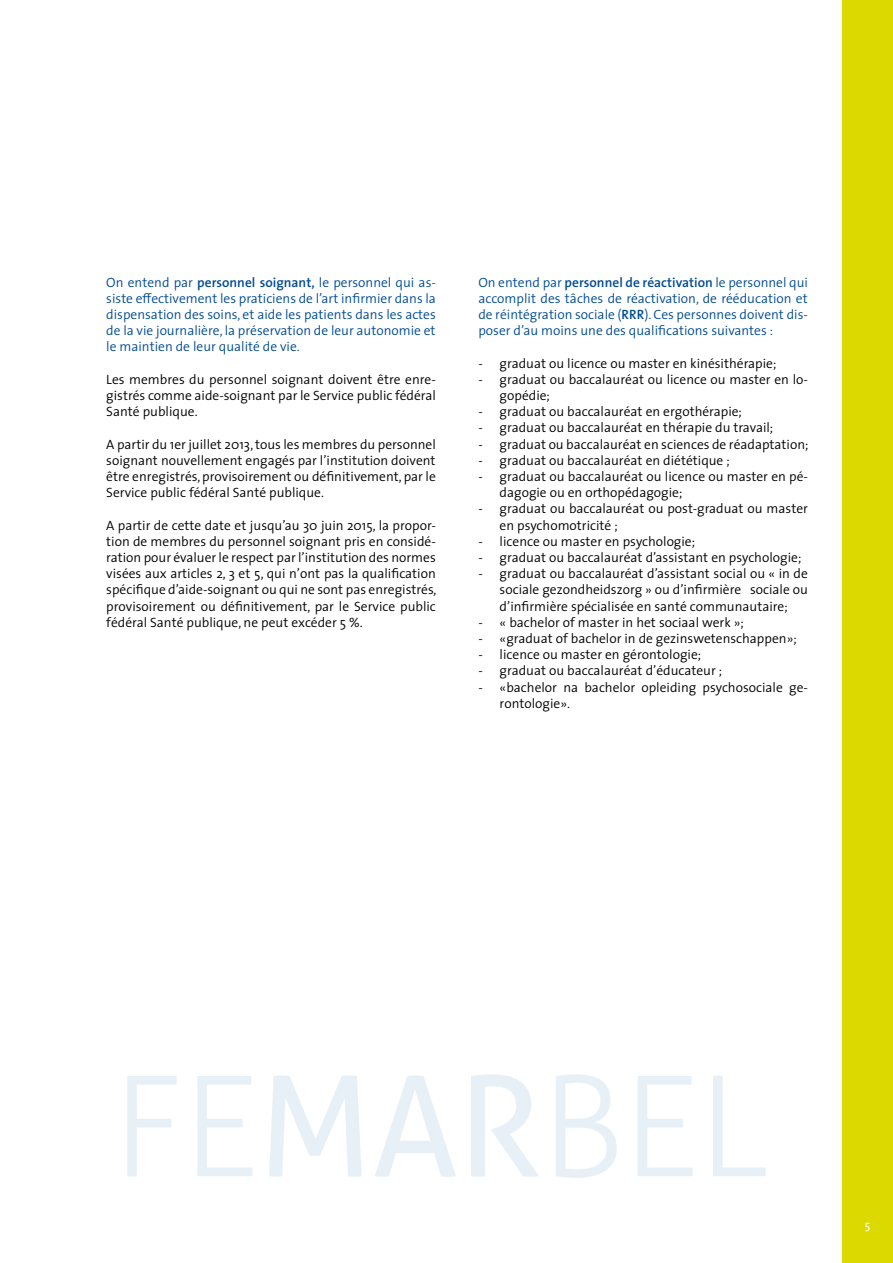
<style>
.page{position:relative;width:893px;height:1263px;background:#fff}
.page>*{position:absolute;margin:0;border:0;box-sizing:border-box;transform-origin:0 0}
.t1{font:300 13.5px/16.2px "The Sans";color:#000;text-align:justify}
.t2{font:300 13.5px/16.2px "The Sans";color:#004b93;text-align:justify}
.t3{font:12px "The Sans";color:#fff}
.s1{font-weight:600}
</style>
<div class="page">
<div style="left:842px;top:0;width:51px;height:1263px;background:#dbd900"></div>
<svg style="left:127px;top:1076px;width:50px;height:100px"></svg>
<svg style="left:197px;top:1076px;width:55px;height:100px"></svg>
<svg style="left:269px;top:1075px;width:93px;height:102px"></svg>
<svg style="left:375px;top:1075px;width:81px;height:102px"></svg>
<svg style="left:471px;top:1074px;width:68px;height:103px"></svg>
<svg style="left:556px;top:1074px;width:61px;height:104px"></svg>
<svg style="left:638px;top:1076px;width:55px;height:100px"></svg>
<svg style="left:713px;top:1076px;width:53px;height:100px"></svg>
<p class="t2" style="left:106px;top:273px;width:331px">On entend par <span class="s1">personnel soignant,</span> le personnel qui as&shy;siste effectivement les praticiens de l’art infirmier dans la dispensation des soins, et aide les patients dans les actes de la vie journalière, la préservation de leur autonomie et le maintien de leur qualité de vie.</p>
<p class="t1" style="left:106px;top:371px;width:331px">Les membres du personnel soignant doivent être enre&shy;gistrés comme aide-soignant par le Service public fédéral Santé publique.</p>
<p class="t1" style="left:106px;top:435px;width:331px">A partir du 1er juillet 2013, tous les membres du personnel soignant nouvellement engagés par l’institution doivent être enregistrés, provisoirement ou définitivement, par le Service public fédéral Santé publique.</p>
<p class="t1" style="left:106px;top:516px;width:332px">A partir de cette date et jusqu’au 30 juin 2015, la propor&shy;tion de membres du personnel soignant pris en considé&shy;ration pour évaluer le respect par l’institution des normes visées aux articles 2, 3 et 5, qui n’ont pas la qualification spécifique d’aide-soignant ou qui ne sont pas enregistrés, provisoirement ou définitivement, par le Service public fédéral Santé publique, ne peut excéder 5 %.</p>
<p class="t2" style="left:478px;top:273px;width:331px">On entend par <span class="s1">personnel de réactivation</span> le personnel qui accomplit des tâches de réactivation, de rééducation et de réintégration sociale (<span class="s1">RRR</span>). Ces personnes doivent dis&shy;poser d’au moins une des qualifications suivantes :</p>
<p class="t1" style="left:478px;top:354px;width:300px">- graduat ou licence ou master en kinésithérapie;</p>
<p class="t1" style="left:500px;top:371px;width:310px;text-indent:-21px">- graduat ou baccalauréat ou licence ou master en lo&shy;gopédie;</p>
<p class="t1" style="left:478px;top:403px;width:265px">- graduat ou baccalauréat en ergothérapie;</p>
<p class="t1" style="left:478px;top:419px;width:296px">- graduat ou baccalauréat en thérapie du travail;</p>
<p class="t1" style="left:478px;top:435px;width:332px">- graduat ou baccalauréat en sciences de réadaptation;</p>
<p class="t1" style="left:478px;top:452px;width:253px">- graduat ou baccalauréat en diététique ;</p>
<p class="t1" style="left:500px;top:468px;width:310px;text-indent:-21px">- graduat ou baccalauréat ou licence ou master en pé&shy;dagogie ou en orthopédagogie;</p>
<p class="t1" style="left:500px;top:500px;width:310px;text-indent:-21px">- graduat ou baccalauréat ou post-graduat ou master en psychomotricité ;</p>
<p class="t1" style="left:478px;top:533px;width:218px">- licence ou master en psychologie;</p>
<p class="t1" style="left:478px;top:549px;width:324px">- graduat ou baccalauréat d’assistant en psychologie;</p>
<p class="t1" style="left:500px;top:565px;width:310px;text-indent:-21px">- graduat ou baccalauréat d’assistant social ou « in de sociale gezondheidszorg » ou d’infirmière sociale ou d’infirmière spécialisée en santé communautaire;</p>
<p class="t1" style="left:478px;top:614px;width:267px">- « bachelor of master in het sociaal werk »;</p>
<p class="t1" style="left:478px;top:630px;width:320px">- «graduat of bachelor in de gezinswetenschappen»;</p>
<p class="t1" style="left:478px;top:646px;width:224px">- licence ou master en gérontologie;</p>
<p class="t1" style="left:478px;top:662px;width:245px">- graduat ou baccalauréat d’éducateur ;</p>
<p class="t1" style="left:500px;top:678px;width:310px;text-indent:-21px">- «bachelor na bachelor opleiding psychosociale ge&shy;rontologie».</p>
<p class="t3" style="left:865px;top:1215px;width:7px">5</p>
</div>
